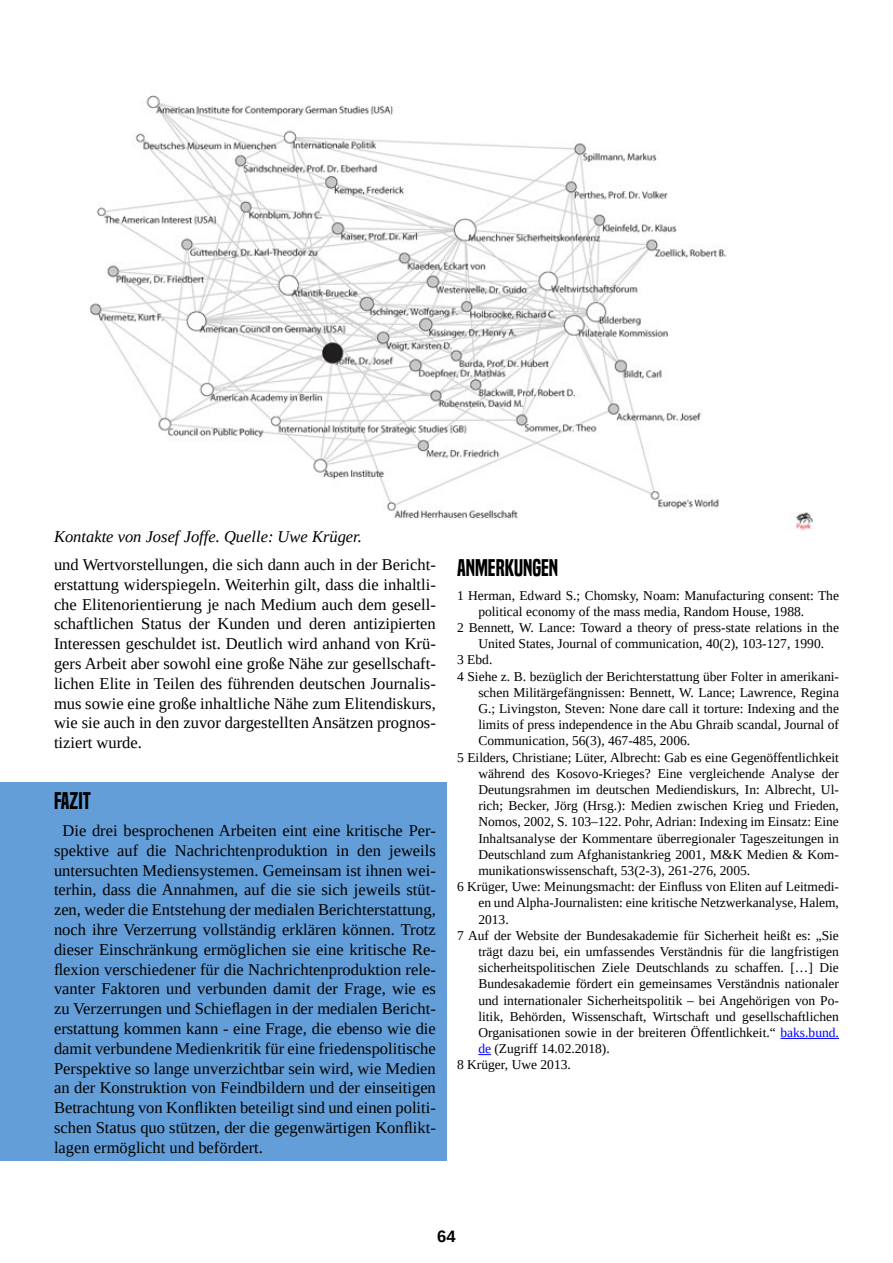
<style>
.page{position:relative;width:893px;height:1263px;background:#fff}
.page>*{position:absolute;margin:0;border:0;box-sizing:border-box;transform-origin:0 0}
.t1{font:22.5px "Built Titling Sb";color:#000}
.t2{font:16.5px/19.8px "Liberation Serif";color:#000;text-align:justify}
.t3{font:italic 16.5px "Liberation Serif";color:#000}
.t4{font:700 16.5px "Liberation Sans";color:#000}
.t5{font:13.5px "Liberation Serif";color:#000}
.s1{color:#00f}
</style>
<div class="page">
<div style="left:0;top:782px;width:446px;height:379px;background:#649ed8"></div>
<hr style="left:780px;top:1038px;width:59px;height:1px;background:#00f">
<svg style="left:478px;top:1054px;width:13px;height:1px"></svg>
<img style="left:89px;top:95px;width:724px;height:436px">
<p class="t3" style="left:54px;top:526px;width:309px">Kontakte von Josef Joffe. Quelle: Uwe Krüger.</p>
<p class="t2" style="left:54px;top:554px;width:383px">und Wertvorstellungen, die sich dann auch in der Bericht&shy;erstattung widerspiegeln. Weiterhin gilt, dass die inhaltli&shy;che Elitenorientierung je nach Medium auch dem gesell&shy;schaftlichen Status der Kunden und deren antizipierten Interessen geschuldet ist. Deutlich wird anhand von Krü&shy;gers Arbeit aber sowohl eine große Nähe zur gesellschaft&shy;lichen Elite in Teilen des führenden deutschen Journalis&shy;mus sowie eine große inhaltliche Nähe zum Elitendiskurs, wie sie auch in den zuvor dargestellten Ansätzen prognos&shy;tiziert wurde.</p>
<h1 class="t1" style="left:54px;top:787px;width:38px">FAZIT</h1>
<p class="t2" style="left:54px;top:820px;width:383px;text-indent:8px">Die drei besprochenen Arbeiten eint eine kritische Per&shy;spektive auf die Nachrichtenproduktion in den jeweils untersuchten Mediensystemen. Gemeinsam ist ihnen wei&shy;terhin, dass die Annahmen, auf die sie sich jeweils stüt&shy;zen, weder die Entstehung der medialen Berichterstattung, noch ihre Verzerrung vollständig erklären können. Trotz dieser Einschränkung ermöglichen sie eine kritische Re&shy;flexion verschiedener für die Nachrichtenproduktion rele&shy;vanter Faktoren und verbunden damit der Frage, wie es zu Verzerrungen und Schieflagen in der medialen Bericht&shy;erstattung kommen kann - eine Frage, die ebenso wie die damit verbundene Medienkritik für eine friedenspolitische Perspektive so lange unverzichtbar sein wird, wie Medien an der Konstruktion von Feindbildern und der einseitigen Betrachtung von Konflikten beteiligt sind und einen politi&shy;schen Status quo stützen, der die gegenwärtigen Konflikt&shy;lagen ermöglicht und befördert.</p>
<h1 class="t1" style="left:457px;top:554px;width:103px">ANMERKUNGEN</h1>
<p class="t5" style="left:457px;top:586px;width:383px">1 Herman, Edward S.; Chomsky, Noam: Manufacturing consent: The</p>
<p class="t5" style="left:478px;top:602px;width:327px">political economy of the mass media, Random House, 1988.</p>
<p class="t5" style="left:457px;top:619px;width:383px">2 Bennett, W. Lance: Toward a theory of press-state relations in the</p>
<p class="t5" style="left:478px;top:635px;width:347px">United States, Journal of communication, 40(2), 103-127, 1990.</p>
<p class="t5" style="left:457px;top:651px;width:37px">3 Ebd.</p>
<p class="t5" style="left:457px;top:667px;width:383px">4 Siehe z. B. bezüglich der Berichterstattung über Folter in amerikani-</p>
<p class="t5" style="left:478px;top:683px;width:362px">schen Militärgefängnissen: Bennett, W. Lance; Lawrence, Regina</p>
<p class="t5" style="left:478px;top:700px;width:362px">G.; Livingston, Steven: None dare call it torture: Indexing and the</p>
<p class="t5" style="left:478px;top:716px;width:362px">limits of press independence in the Abu Ghraib scandal, Journal of</p>
<p class="t5" style="left:478px;top:732px;width:213px">Communication, 56(3), 467-485, 2006.</p>
<p class="t5" style="left:457px;top:748px;width:383px">5 Eilders, Christiane; Lüter, Albrecht: Gab es eine Gegenöffentlichkeit</p>
<p class="t5" style="left:478px;top:764px;width:362px">während des Kosovo-Krieges? Eine vergleichende Analyse der</p>
<p class="t5" style="left:478px;top:781px;width:362px">Deutungsrahmen im deutschen Mediendiskurs, In: Albrecht, Ul-</p>
<p class="t5" style="left:478px;top:797px;width:362px">rich; Becker, Jörg (Hrsg.): Medien zwischen Krieg und Frieden,</p>
<p class="t5" style="left:478px;top:813px;width:362px">Nomos, 2002, S. 103–122. Pohr, Adrian: Indexing im Einsatz: Eine</p>
<p class="t5" style="left:478px;top:829px;width:362px">Inhaltsanalyse der Kommentare überregionaler Tageszeitungen in</p>
<p class="t5" style="left:478px;top:845px;width:362px">Deutschland zum Afghanistankrieg 2001, M&amp;K Medien &amp; Kom-</p>
<p class="t5" style="left:478px;top:862px;width:273px">munikationswissenschaft, 53(2-3), 261-276, 2005.</p>
<p class="t5" style="left:457px;top:878px;width:383px">6 Krüger, Uwe: Meinungsmacht: der Einfluss von Eliten auf Leitmedi-</p>
<p class="t5" style="left:478px;top:894px;width:362px">en und Alpha-Journalisten: eine kritische Netzwerkanalyse, Halem,</p>
<p class="t5" style="left:478px;top:910px;width:32px">2013.</p>
<p class="t5" style="left:457px;top:926px;width:383px">7 Auf der Website der Bundesakademie für Sicherheit heißt es: „Sie</p>
<p class="t5" style="left:478px;top:943px;width:362px">trägt dazu bei, ein umfassendes Verständnis für die langfristigen</p>
<p class="t5" style="left:478px;top:959px;width:362px">sicherheitspolitischen Ziele Deutschlands zu schaffen. […] Die</p>
<p class="t5" style="left:478px;top:975px;width:362px">Bundesakademie fördert ein gemeinsames Verständnis nationaler</p>
<p class="t5" style="left:478px;top:991px;width:362px">und internationaler Sicherheitspolitik – bei Angehörigen von Po-</p>
<p class="t5" style="left:478px;top:1007px;width:362px">litik, Behörden, Wissenschaft, Wirtschaft und gesellschaftlichen</p>
<p class="t5" style="left:478px;top:1024px;width:362px">Organisationen sowie in der breiteren Öffentlichkeit.“ <span class="s1">baks.bund.</span></p>
<p class="t5" style="left:478px;top:1040px;width:133px"><span class="s1">de</span> (Zugriff 14.02.2018).</p>
<p class="t5" style="left:457px;top:1056px;width:115px">8 Krüger, Uwe 2013.</p>
<p class="t4" style="left:437px;top:1225px;width:20px">64</p>
</div>
